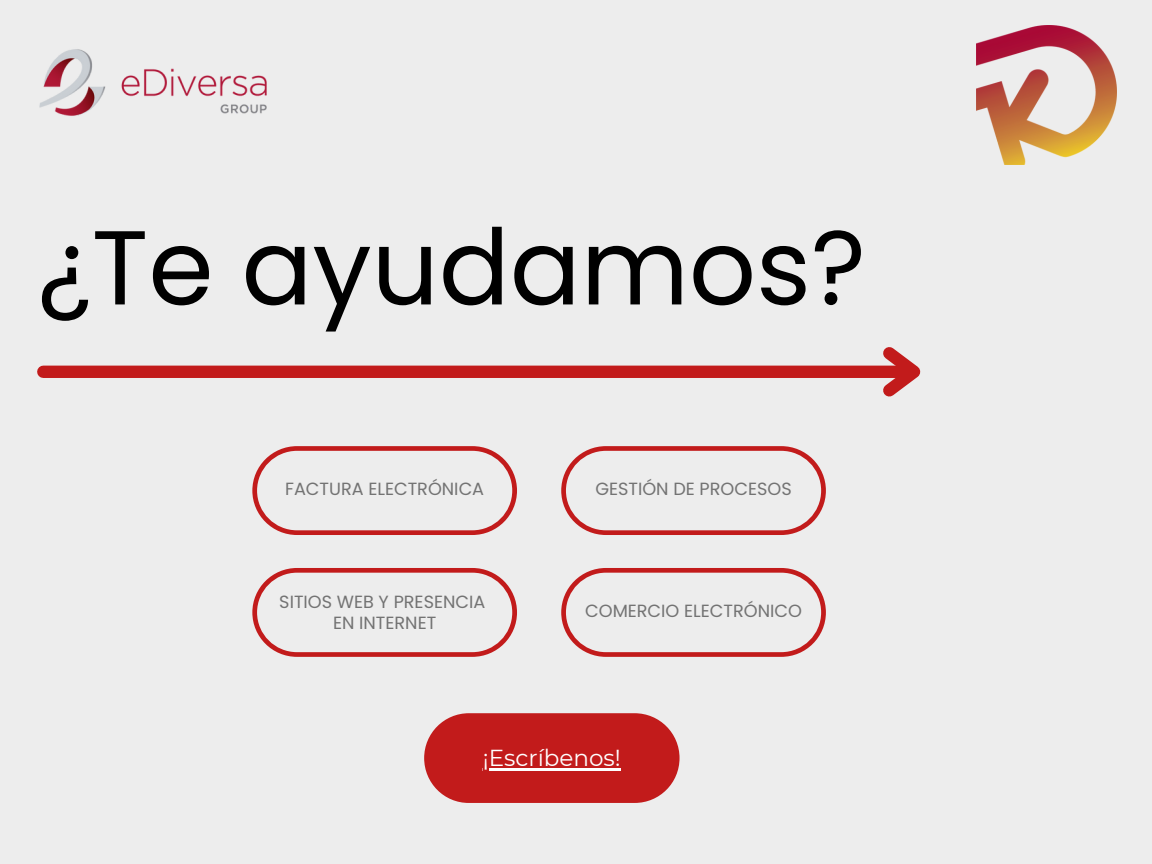
<style>
.page{position:relative;width:1152px;height:864px;background:#ededed}
.page>*{position:absolute;margin:0;border:0;box-sizing:border-box;transform-origin:0 0}
.t1{font:105px "Poppins";color:#000}
.t2{font:23.1px "Montserrat";color:#fff}
.t3{font:17.7px "Poppins";color:#737373}
</style>
<div class="page">
<div style="left:43px;top:366px;width:868px;height:12px;background:#c21b1b"></div>
<svg style="left:872px;top:347px;width:49px;height:50px"></svg>
<img style="left:39px;top:49px;width:228px;height:67px">
<img style="left:977px;top:25px;width:139px;height:140px">
<div style="left:424px;top:713px;width:256px;height:90px;background:#c21b1b;border-radius:45px"></div>
<hr style="left:483px;top:768px;width:138px;height:2px;background:#fff">
<svg style="left:561px;top:446px;width:265px;height:89px"></svg>
<svg style="left:252px;top:446px;width:265px;height:89px"></svg>
<svg style="left:561px;top:568px;width:265px;height:89px"></svg>
<svg style="left:252px;top:568px;width:265px;height:89px"></svg>
<p class="t1" style="left:37px;top:194px;width:830px">¿Te ayudamos?</p>
<p class="t3" style="left:285px;top:477px;width:201px">FACTURA ELECTRÓNICA</p>
<p class="t3" style="left:595px;top:477px;width:198px">GESTIÓN DE PROCESOS</p>
<p class="t3" style="left:279px;top:590px;width:208px">SITIOS WEB Y PRESENCIA</p>
<p class="t3" style="left:333px;top:611px;width:105px">EN INTERNET</p>
<p class="t3" style="left:585px;top:598px;width:218px">COMERCIO ELECTRÓNICO</p>
<p class="t2" style="left:483px;top:744px;width:140px">¡Escríbenos!</p>
</div>
